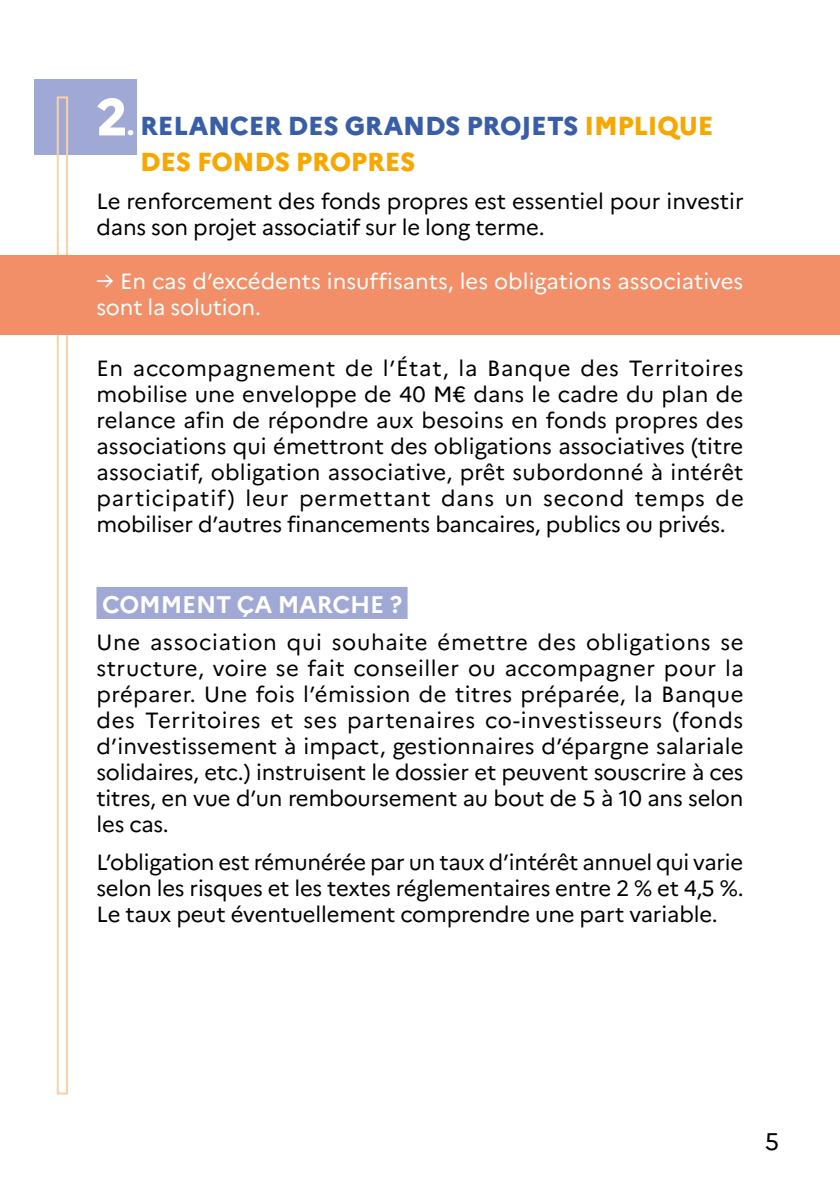
<style>
.page{position:relative;width:840px;height:1191px;background:#fff}
.page>*{position:absolute;margin:0;border:0;box-sizing:border-box;transform-origin:0 0}
.t1{font:800 26px/36px "Marianne";letter-spacing:-.01em;color:#385ea9}
.t2{font:700 24px "Marianne";letter-spacing:-.01em;color:#fff}
.t3{font:24px "Marianne";color:#000}
.t4{font:22px/26px "Marianne";letter-spacing:-.01em;color:#000;text-align:justify}
.t5{font:22px/26px "Marianne";color:#fff}
.s1{font-size:52px;color:#fff}
.s2{color:#fff}
.s3{color:#f7a800}
</style>
<div class="page">
<div style="left:34px;top:79px;width:102px;height:75px;background:#a0a9d6"></div>
<div style="left:96px;top:587px;width:311px;height:32px;background:#a0a9d6"></div>
<div style="left:57px;top:96px;width:11px;height:998px;border:2px solid #fcd0a2"></div>
<div style="left:0;top:256px;width:839px;height:79px;background:#f28f69"></div>
<p class="t1" style="left:140px;top:108px;width:574px;text-indent:-44px"><span class="s1">2</span><span class="s2">.</span> RELANCER DES GRANDS PROJETS <span class="s3">IMPLIQUE<br>DES FONDS PROPRES</span></p>
<p class="t4" style="left:96px;top:188px;width:648px">Le renforcement des fonds propres est essentiel pour investir dans son projet associatif sur le long terme.</p>
<p class="t5" style="left:96px;top:268px;width:648px">→ En cas d’excédents insuffisants, les obligations associatives sont la solution.</p>
<p class="t4" style="left:96px;top:355px;width:648px">En accompagnement de l’État, la Banque des Territoires mobilise une enveloppe de 40 M€ dans le cadre du plan de relance afin de répondre aux besoins en fonds propres des associations qui émettront des obligations associatives (titre associatif, obligation associative, prêt subordonné à intérêt participatif) leur permettant dans un second temps de mobiliser d’autres financements bancaires, publics ou privés.</p>
<p class="t2" style="left:102px;top:590px;width:301px">COMMENT ÇA MARCHE ?</p>
<p class="t4" style="left:96px;top:629px;width:648px">Une association qui souhaite émettre des obligations se structure, voire se fait conseiller ou accompagner pour la préparer. Une fois l’émission de titres préparée, la Banque des Territoires et ses partenaires co-investisseurs (fonds d’investissement à impact, gestionnaires d’épargne salariale solidaires, etc.) instruisent le dossier et peuvent souscrire à ces titres, en vue d’un remboursement au bout de 5 à 10 ans selon les cas.</p>
<p class="t4" style="left:96px;top:849px;width:648px">L’obligation est rémunérée par un taux d’intérêt annuel qui varie selon les risques et les textes réglementaires entre 2 % et 4,5 %.<br>Le taux peut éventuellement comprendre une part variable.</p>
<p class="t3" style="left:764px;top:1127px;width:16px">5</p>
</div>
